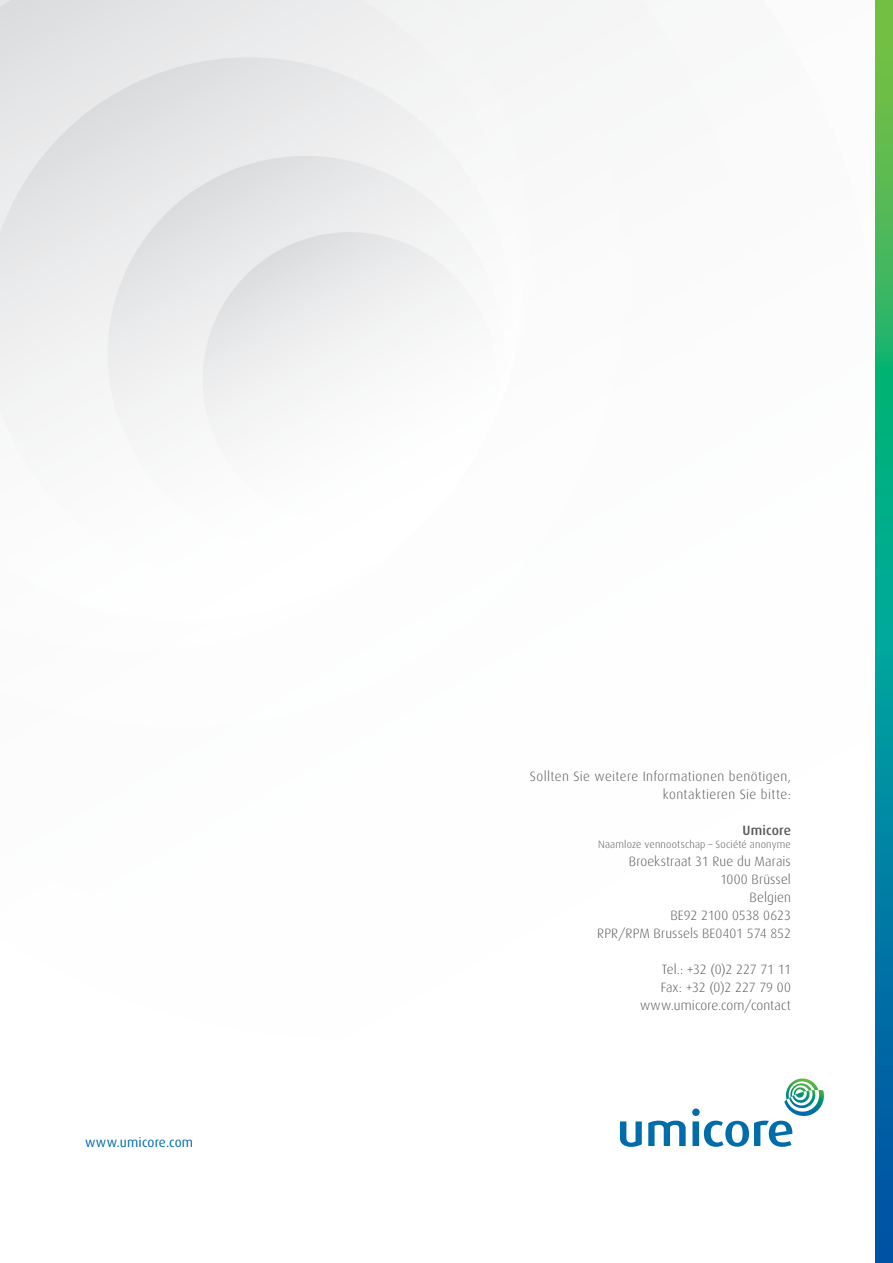
<style>
.page{position:relative;width:893px;height:1263px;background:#fff}
.page>*{position:absolute;margin:0;border:0;box-sizing:border-box;transform-origin:0 0}
.t1{font:300 13.5px/18px "Dax";letter-spacing:.01em;color:#58595b;text-align:right}
.t2{font:300 13.5px/18px "Dax";letter-spacing:.03em;color:#58595b;text-align:right}
.t3{font:13.5px "Dax";letter-spacing:.01em;color:#006daa}
.t4{font:500 13.5px "Dax";letter-spacing:.01em;color:#58595b}
.t5{font:300 10.5px "Dax";letter-spacing:.02em;color:#58595b}
</style>
<div class="page">
<svg style="left:0;top:0;width:568px;height:57px"></svg>
<svg style="left:0;top:57px;width:525px;height:375px"></svg>
<svg style="left:79px;top:156px;width:446px;height:281px"></svg>
<svg style="left:182px;top:232px;width:336px;height:209px"></svg>
<svg style="left:875px;top:0;width:18px;height:1263px;background:#189686"></svg>
<svg style="left:620px;top:1078px;width:204px;height:69px"></svg>
<p class="t3" style="left:85px;top:1134px;width:110px">www.umicore.com</p>
<p class="t2" style="left:530px;top:767px;width:263px">Sollten Sie weitere Informationen benötigen, kontaktieren Sie bitte:</p>
<p class="t4" style="left:742px;top:823px;width:50px">Umicore</p>
<p class="t5" style="left:598px;top:839px;width:194px">Naamloze vennootschap – Société anonyme</p>
<p class="t1" style="left:597px;top:853px;width:195px">Broekstraat 31 Rue du Marais<br>1000 Brüssel<br>Belgien<br>BE92 2100 0538 0623<br>RPR/RPM Brussels BE0401 574 852</p>
<p class="t1" style="left:640px;top:961px;width:152px">Tel.: +32 (0)2 227 71 11<br>Fax: +32 (0)2 227 79 00 www.umicore.com/contact</p>
</div>
